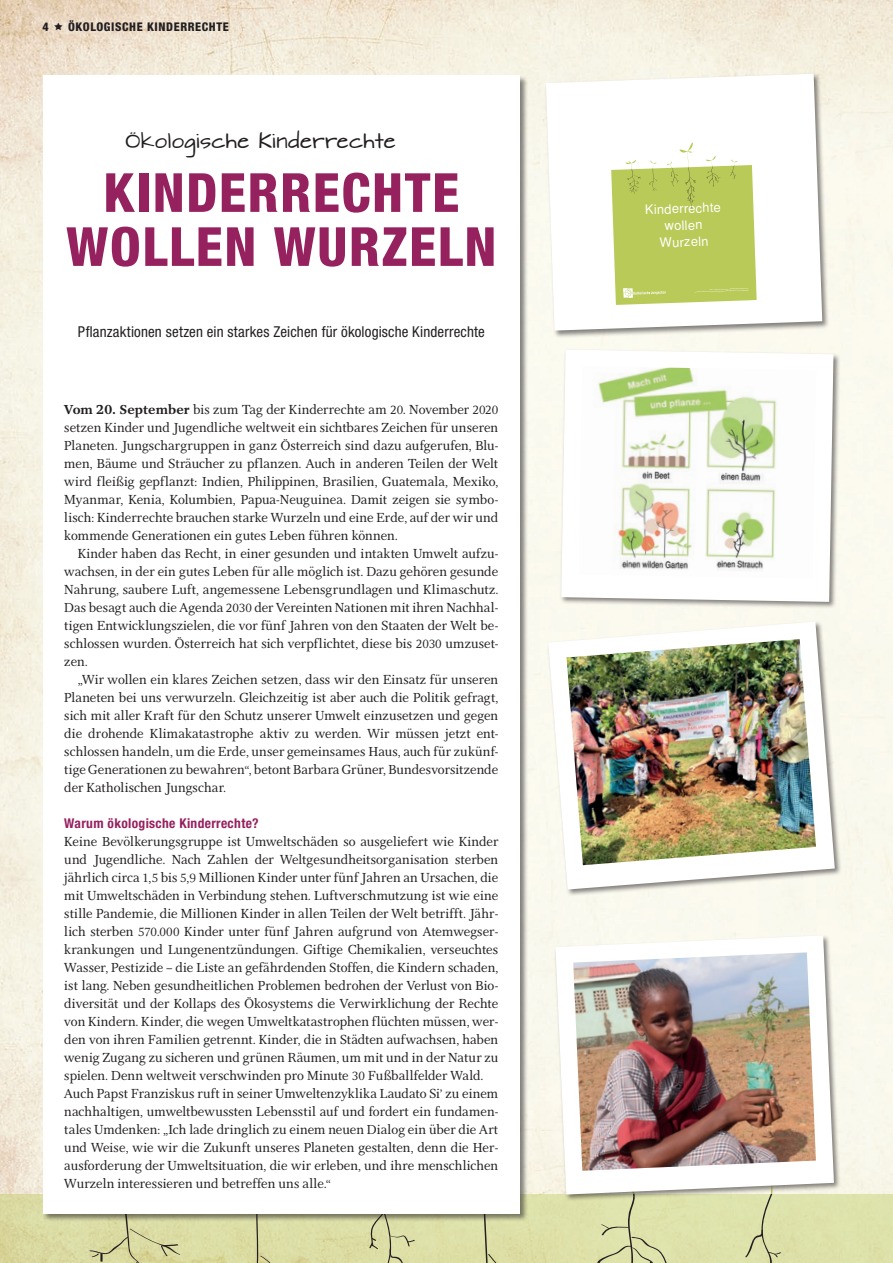
<style>
.page{position:relative;width:893px;height:1263px;background:#fff}
.page>*{position:absolute;margin:0;border:0;box-sizing:border-box;transform-origin:0 0}
.t1{font:800 condensed 54px/54px "Helvetica Neue LT Std";letter-spacing:.03em;color:#96215f;text-align:center}
.Uberschriftvorher{font:18px "Architects Daughter";letter-spacing:.005em;color:#231f20}
.Lead{font:condensed 15px "Helvetica Neue LT Std";letter-spacing:.01em;color:#231f20}
.fliesstext{font:13.5px/18px "Res Publica";letter-spacing:-.005em;color:#231f20;text-align:justify}
.fliesstext2{font:13.5px/18px "Res Publica";color:#231f20;text-align:justify}
.fliestext_zwt_rot{font:700 condensed 13.5px "Helvetica Neue LT Std";letter-spacing:.025em;color:#96215f}
.t2{font:12.9px/16.8px "Nimbus San L";color:#fff;text-align:center}
.t3{font:800 condensed 12px "Helvetica Neue LT Std";letter-spacing:.05em;color:#231f20}
.s1{font-weight:700}
</style>
<div class="page">
<img style="left:0;top:0;width:893px;height:1194px">
<div style="left:0;top:1194px;width:893px;height:69px;background:#dde0a9"></div>
<svg style="left:745px;top:1202px;width:44px;height:61px"></svg>
<svg style="left:597px;top:1202px;width:70px;height:61px"></svg>
<svg style="left:438px;top:1222px;width:90px;height:41px"></svg>
<svg style="left:347px;top:1222px;width:68px;height:41px"></svg>
<svg style="left:243px;top:1222px;width:37px;height:41px"></svg>
<svg style="left:85px;top:1222px;width:95px;height:41px"></svg>
<div style="left:43px;top:75px;width:485px;height:1147px;background:#231f20;opacity:.55"></div>
<div style="left:43px;top:75px;width:477px;height:1138px;background:#fff"></div>
<div style="left:554px;top:934px;width:288px;height:268px;background:#231f20;opacity:.55"></div>
<svg style="left:555px;top:935px;width:279px;height:259px"></svg>
<img style="left:573px;top:952px;width:243px;height:219px">
<div style="left:544px;top:72px;width:286px;height:266px;background:#231f20;opacity:.55"></div>
<svg style="left:546px;top:74px;width:276px;height:257px"></svg>
<svg style="left:563px;top:91px;width:241px;height:216px"></svg>
<svg style="left:609px;top:101px;width:148px;height:204px"></svg>
<div style="left:547px;top:620px;width:295px;height:277px;background:#231f20;opacity:.55"></div>
<svg style="left:548px;top:622px;width:287px;height:267px"></svg>
<img style="left:566px;top:639px;width:250px;height:226px">
<div style="left:560px;top:348px;width:281px;height:262px;background:#231f20;opacity:.55"></div>
<svg style="left:561px;top:350px;width:272px;height:252px"></svg>
<img style="left:579px;top:366px;width:237px;height:212px">
<svg style="left:54px;top:22px;width:9px;height:8px"></svg>
<p class="t3" style="left:43px;top:19px;width:8px">4</p>
<p class="t3" style="left:68px;top:19px;width:162px">ÖKOLOGISCHE KINDERRECHTE</p>
<p class="Uberschriftvorher" style="left:126px;top:131px;width:272px">Ökologische Kinderrechte</p>
<p class="t1" style="left:66px;top:165px;width:432px">KINDERRECHTE<br>WOLLEN WURZELN</p>
<p class="Lead" style="left:78px;top:323px;width:409px">Pflanzaktionen setzen ein starkes Zeichen für ökologische Kinderrechte</p>
<p class="fliesstext" style="left:64px;top:401px;width:435px"><span class="s1">Vom 20. September</span> bis zum Tag der Kinderrechte am 20. November 2020 setzen Kinder und Jugendliche weltweit ein sichtbares Zeichen für unseren Planeten. Jungschargruppen in ganz Österreich sind dazu aufgerufen, Blu&shy;men, Bäume und Sträucher zu pflanzen. Auch in anderen Teilen der Welt wird fleißig gepflanzt: Indien, Philippinen, Brasilien, Guatemala, Mexiko, Myanmar, Kenia, Kolumbien, Papua-Neuguinea. Damit zeigen sie symbo&shy;lisch: Kinderrechte brauchen starke Wurzeln und eine Erde, auf der wir und kommende Generationen ein gutes Leben führen können.</p>
<p class="fliesstext2" style="left:64px;top:545px;width:435px;text-indent:14px">Kinder haben das Recht, in einer gesunden und intakten Umwelt aufzu&shy;wachsen, in der ein gutes Leben für alle möglich ist. Dazu gehören gesunde Nahrung, saubere Luft, angemessene Lebensgrundlagen und Klimaschutz.<br>Das besagt auch die Agenda 2030 der Vereinten Nationen mit ihren Nachhal&shy;tigen Entwicklungszielen, die vor fünf Jahren von den Staaten der Welt be&shy;schlossen wurden. Österreich hat sich verpflichtet, diese bis 2030 umzuset&shy;zen.</p>
<p class="fliesstext2" style="left:64px;top:671px;width:436px;text-indent:14px">„Wir wollen ein klares Zeichen setzen, dass wir den Einsatz für unseren Planeten bei uns verwurzeln. Gleichzeitig ist aber auch die Politik gefragt, sich mit aller Kraft für den Schutz unserer Umwelt einzusetzen und gegen die drohende Klimakatastrophe aktiv zu werden. Wir müssen jetzt ent&shy;schlossen handeln, um die Erde, unser gemeinsames Haus, auch für zukünf&shy;tige Generationen zu bewahren“, betont Barbara Grüner, Bundesvorsitzende der Katholischen Jungschar.</p>
<p class="fliestext_zwt_rot" style="left:64px;top:815px;width:196px">Warum ökologische Kinderrechte?</p>
<p class="fliesstext" style="left:64px;top:833px;width:436px">Keine Bevölkerungsgruppe ist Umweltschäden so ausgeliefert wie Kinder und Jugendliche. Nach Zahlen der Weltgesundheitsorganisation sterben jährlich circa 1,5 bis 5,9 Millionen Kinder unter fünf Jahren an Ursachen, die mit Umweltschäden in Verbindung stehen. Luftverschmutzung ist wie eine stille Pandemie, die Millionen Kinder in allen Teilen der Welt betrifft. Jähr&shy;lich sterben 570.000 Kinder unter fünf Jahren aufgrund von Atemwegser&shy;krankungen und Lungenentzündungen. Giftige Chemikalien, verseuchtes Wasser, Pestizide – die Liste an gefährdenden Stoffen, die Kindern schaden, ist lang. Neben gesundheitlichen Problemen bedrohen der Verlust von Bio&shy;diversität und der Kollaps des Ökosystems die Verwirklichung der Rechte von Kindern. Kinder, die wegen Umweltkatastrophen flüchten müssen, wer&shy;den von ihren Familien getrennt. Kinder, die in Städten aufwachsen, haben wenig Zugang zu sicheren und grünen Räumen, um mit und in der Natur zu spielen. Denn weltweit verschwinden pro Minute 30 Fußballfelder Wald.</p>
<p class="fliesstext" style="left:64px;top:1085px;width:436px">Auch Papst Franziskus ruft in seiner Umweltenzyklika Laudato Si’ zu einem nachhaltigen, umweltbewussten Lebensstil auf und fordert ein fundamen&shy;tales Umdenken: „Ich lade dringlich zu einem neuen Dialog ein über die Art und Weise, wie wir die Zukunft unseres Planeten gestalten, denn die Her&shy;ausforderung der Umweltsituation, die wir erleben, und ihre menschlichen Wurzeln interessieren und betreffen uns alle.“</p>
<p class="t2" style="left:645px;top:202px;width:77px;rotate:-2deg">Kinderrechte wollen<br>Wurzeln</p>
</div>
